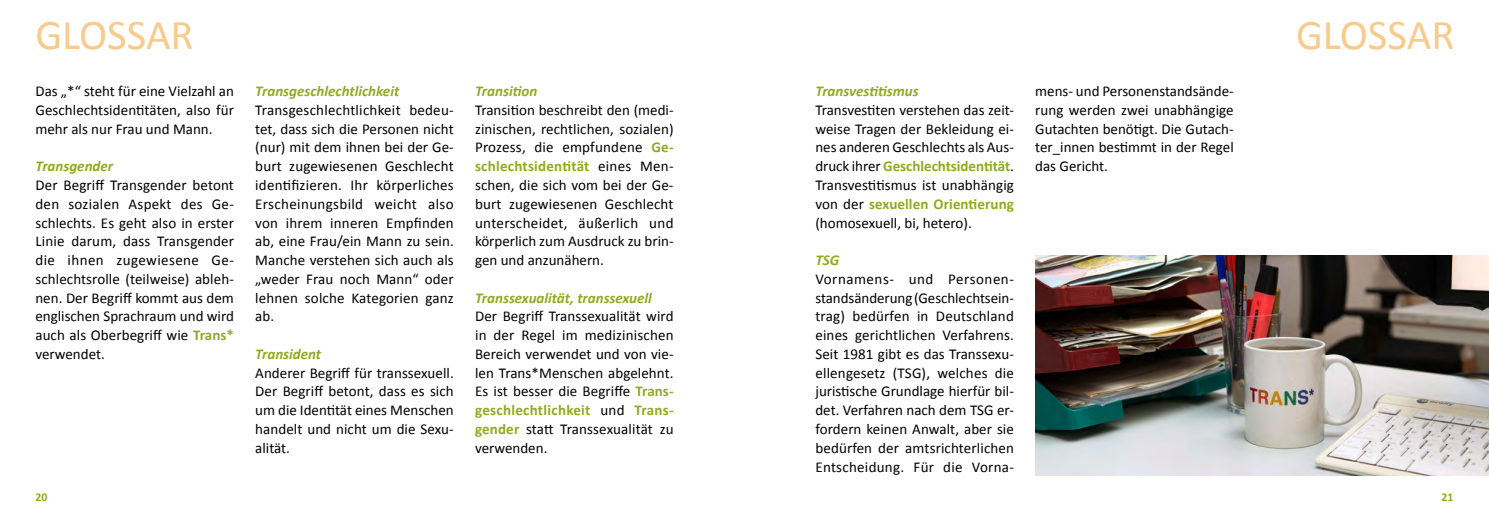
<style>
.page{position:relative;width:1489px;height:525px;background:#fff}
.page>*{position:absolute;margin:0;border:0;box-sizing:border-box;transform-origin:0 0}
.t1{font:42.5px "Calibri";color:#f8cb8c}
.t2{font:15px/18.8px "Calibri";color:#000;text-align:justify}
.t3{font:italic 700 15px "Calibri";color:#8fab1e}
.t4{font:700 11.88px "Calibri";color:#8fab1e}
.s1{font-weight:700;color:#8fab1e}
</style>
<div class="page">
<img style="left:1035px;top:255px;width:453px;height:220px">
<h1 class="t1" style="left:35px;top:8px;width:160px">GLOSSAR</h1>
<h1 class="t1" style="left:1295px;top:8px;width:160px">GLOSSAR</h1>
<p class="t2" style="left:35px;top:82px;width:200px">Das „*“ steht für eine Vielzahl an Geschlechtsidentitäten, also für mehr als nur Frau und Mann.</p>
<h3 class="t3" style="left:35px;top:157px;width:79px">Transgender</h3>
<p class="t2" style="left:35px;top:176px;width:200px">Der Begriff Transgender betont den sozialen Aspekt des Ge&shy;schlechts. Es geht also in erster Linie darum, dass Transgender die ihnen zugewiesene Ge&shy;schlechtsrolle (teilweise) ableh&shy;nen. Der Begriff kommt aus dem englischen Sprachraum und wird auch als Oberbegriff wie <span class="s1">Trans* </span>verwendet.</p>
<p class="t2" style="left:1035px;top:82px;width:200px">mens- und Personenstandsände&shy;rung werden zwei unabhängige Gutachten benötigt. Die Gutach&shy;ter_innen bestimmt in der Regel das Gericht.</p>
<h3 class="t3" style="left:255px;top:82px;width:145px">Transgeschlechtlichkeit</h3>
<p class="t2" style="left:255px;top:101px;width:200px">Transgeschlechtlichkeit bedeu&shy;tet, dass sich die Personen nicht (nur) mit dem ihnen bei der Ge&shy;burt zugewiesenen Geschlecht identifizieren. Ihr körperliches Erscheinungsbild weicht also von ihrem inneren Empfinden ab, eine Frau/ein Mann zu sein.<br>Manche verstehen sich auch als „weder Frau noch Mann“ oder lehnen solche Kategorien ganz ab.</p>
<h3 class="t3" style="left:255px;top:344px;width:67px">Transident</h3>
<p class="t2" style="left:255px;top:363px;width:200px">Anderer Begriff für transsexuell.<br>Der Begriff betont, dass es sich um die Identität eines Menschen handelt und nicht um die Sexu&shy;alität.</p>
<h3 class="t3" style="left:475px;top:82px;width:64px">Transition</h3>
<p class="t2" style="left:475px;top:101px;width:200px">Transition beschreibt den (medi&shy;zinischen, rechtlichen, sozialen)<br>Prozess, die empfundene <span class="s1">Ge&shy;schlechtsidentität</span> eines Men&shy;schen, die sich vom bei der Ge&shy;burt zugewiesenen Geschlecht unterscheidet, äußerlich und körperlich zum Ausdruck zu brin&shy;gen und anzunähern.</p>
<h3 class="t3" style="left:475px;top:288px;width:178px">Transsexualität, transsexuell</h3>
<p class="t2" style="left:475px;top:307px;width:200px">Der Begriff Transsexualität wird in der Regel im medizinischen Bereich verwendet und von vie&shy;len Trans*Menschen abgelehnt.<br>Es ist besser die Begriffe <span class="s1">Trans&shy;geschlechtlichkeit</span> und <span class="s1">Trans&shy;gender</span> statt Transsexualität zu verwenden.</p>
<h3 class="t3" style="left:815px;top:82px;width:105px">Transvestitismus</h3>
<p class="t2" style="left:815px;top:101px;width:200px">Transvestiten verstehen das zeit&shy;weise Tragen der Bekleidung ei&shy;nes anderen Geschlechts als Aus&shy;druck ihrer <span class="s1">Geschlechtsidentität</span>.<br>Transvestitismus ist unabhängig von der <span class="s1">sexuellen Orientierung </span>(homosexuell, bi, hetero).</p>
<h3 class="t3" style="left:815px;top:250px;width:25px">TSG</h3>
<p class="t2" style="left:815px;top:269px;width:200px">Vornamens- und Personen&shy;standsänderung (Geschlechtsein&shy;trag) bedürfen in Deutschland eines gerichtlichen Verfahrens.<br>Seit 1981 gibt es das Transsexu&shy;ellengesetz (TSG), welches die juristische Grundlage hierfür bil&shy;det. Verfahren nach dem TSG er&shy;fordern keinen Anwalt, aber sie bedürfen der amtsrichterlichen Entscheidung. Für die Vorna-</p>
<p class="t4" style="left:35px;top:489px;width:14px">20</p>
<p class="t4" style="left:1441px;top:489px;width:14px">21</p>
</div>
